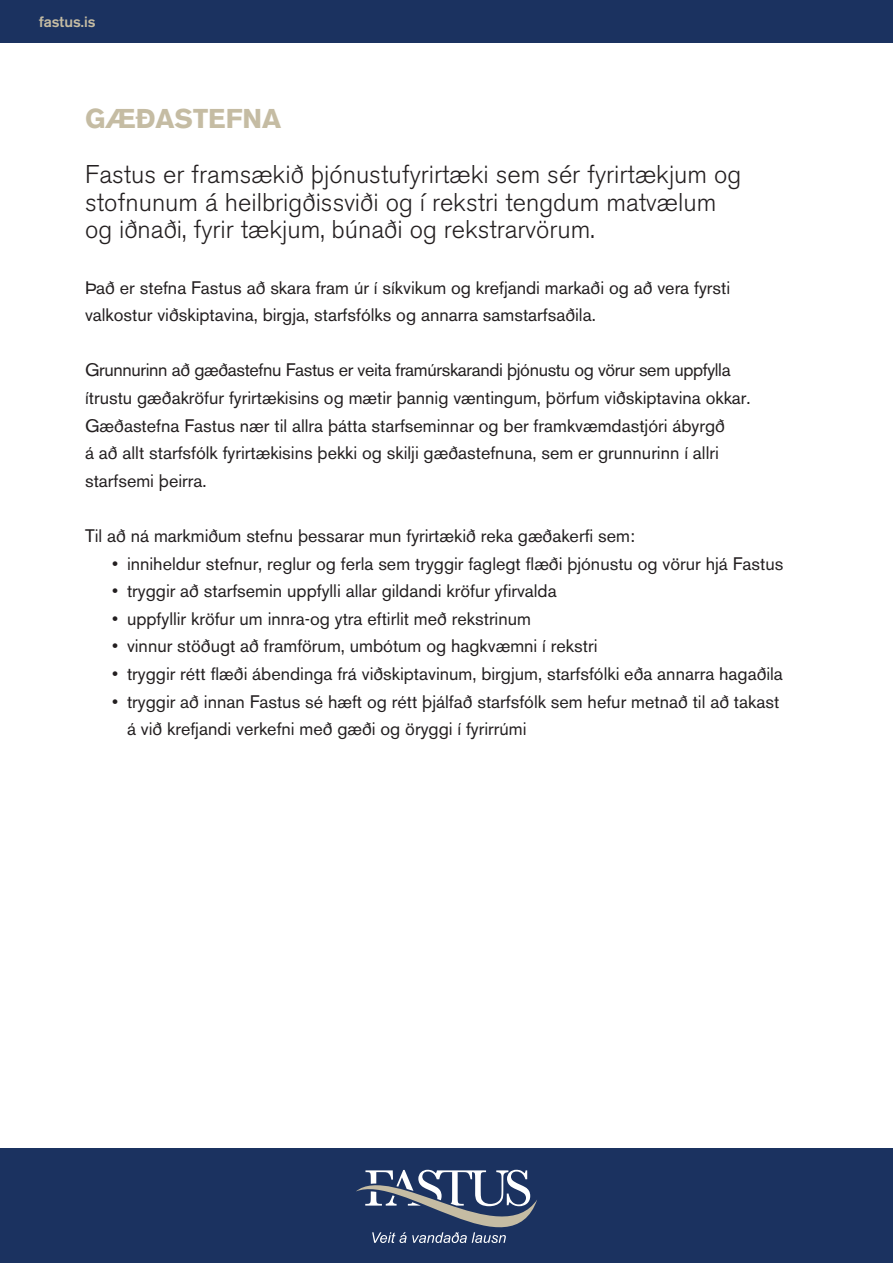
<style>
.page{position:relative;width:893px;height:1263px;background:#fff}
.page>*{position:absolute;margin:0;border:0;box-sizing:border-box;transform-origin:0 0}
.t1{font:700 27px "Akzidenz Grotesk BEIS";color:#c5bca3}
.t2{font:300 25.5px/27.6px "Akzidenz Grotesk BEIS";color:#231f20}
.t3{font:18px/27.6px "Akzidenz Grotesk BEIS";color:#231f20}
.t4{font:500 15px "Akzidenz Grotesk BEIS";color:#c5bca3}
</style>
<div class="page">
<div style="left:0;top:0;width:893px;height:43px;background:#1b3260"></div>
<div style="left:0;top:1148px;width:893px;height:115px;background:#1b3260"></div>
<svg style="left:356px;top:1169px;width:181px;height:74px"></svg>
<p class="t4" style="left:39px;top:13px;width:58px">fastus.is</p>
<h1 class="t1" style="left:85px;top:103px;width:198px">GÆÐASTEFNA</h1>
<h2 class="t2" style="left:85px;top:161px;width:658px">Fastus er framsækið þjónustufyrirtæki sem sér fyrirtækjum og stofnunum á heilbrigðissviði og í rekstri tengdum matvælum og iðnaði, fyrir tækjum, búnaði og rekstrarvörum.</h2>
<p class="t3" style="left:85px;top:274px;width:647px">Það er stefna Fastus að skara fram úr í síkvikum og krefjandi markaði og að vera fyrsti valkostur viðskiptavina, birgja, starfsfólks og annarra samstarfsaðila.</p>
<p class="t3" style="left:85px;top:356px;width:667px">Grunnurinn að gæðastefnu Fastus er veita framúrskarandi þjónustu og vörur sem uppfylla ítrustu gæðakröfur fyrirtækisins og mætir þannig væntingum, þörfum viðskiptavina okkar.<br>Gæðastefna Fastus nær til allra þátta starfseminnar og ber framkvæmdastjóri ábyrgð<br>á að allt starfsfólk fyrirtækisins þekki og skilji gæðastefnuna, sem er grunnurinn í allri starfsemi þeirra.</p>
<p class="t3" style="left:85px;top:522px;width:551px">Til að ná markmiðum stefnu þessarar mun fyrirtækið reka gæðakerfi sem:</p>
<p class="t3" style="left:112px;top:550px;width:673px">• inniheldur stefnur, reglur og ferla sem tryggir faglegt flæði þjónustu og vörur hjá Fastus</p>
<p class="t3" style="left:112px;top:577px;width:446px">• tryggir að starfsemin uppfylli allar gildandi kröfur yfirvalda</p>
<p class="t3" style="left:112px;top:605px;width:420px">• uppfyllir kröfur um innra-og ytra eftirlit með rekstrinum</p>
<p class="t3" style="left:112px;top:632px;width:487px">• vinnur stöðugt að framförum, umbótum og hagkvæmni í rekstri</p>
<p class="t3" style="left:112px;top:660px;width:672px">• tryggir rétt flæði ábendinga frá viðskiptavinum, birgjum, starfsfólki eða annarra hagaðila</p>
<p class="t3" style="left:127px;top:687px;width:654px;text-indent:-15px">• tryggir að innan Fastus sé hæft og rétt þjálfað starfsfólk sem hefur metnað til að takast á við krefjandi verkefni með gæði og öryggi í fyrirrúmi</p>
</div>
